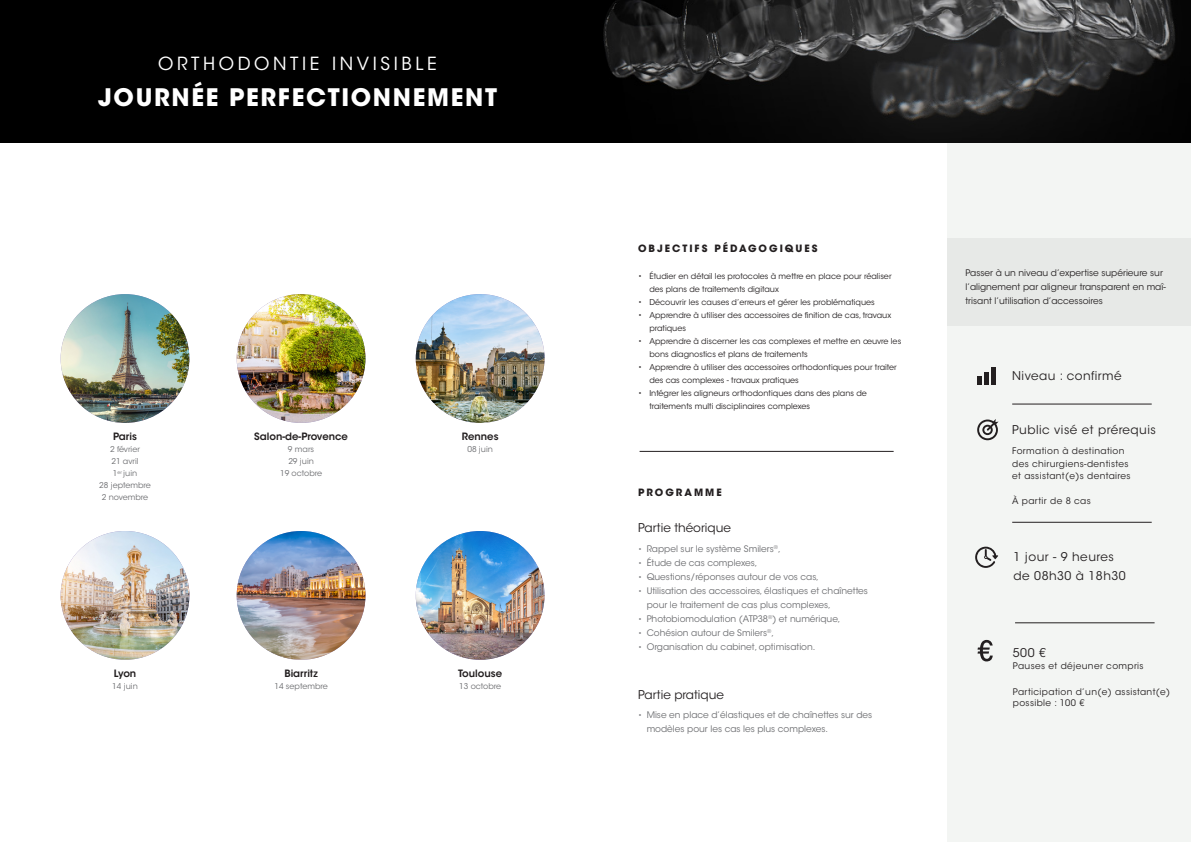
<style>
.page{position:relative;width:1191px;height:842px;background:#fff}
.page>*{position:absolute;margin:0;border:0;box-sizing:border-box;transform-origin:0 0}
.titre_gras{font:700 24px "ITC Avant Garde Std";letter-spacing:.07em;color:#fff}
.titre_gras-2{font:18px "ITC Avant Garde Std";letter-spacing:.2em;color:#fff}
.Pris_bleu_light{font:12px "ITC Avant Garde Std";letter-spacing:.04em;color:#231f20}
.Pris_bleu_light-2{font:12px "ITC Avant Garde Std";color:#231f20}
.t1{font:600 10.1px "ITC Avant Garde Std";color:#231f20}
.titre_gras-3{font:700 10px "ITC Avant Garde Std";letter-spacing:.2em;color:#231f20}
.t2{font:9px/14px "ITC Avant Garde Std";color:#6c6d70}
.Pris_bleu_light-3{font:9px/12px "ITC Avant Garde Std";letter-spacing:.04em;color:#231f20}
.TXT_courant{font:9px/14px "ITC Avant Garde Std";color:#231f20}
.t3{font:8px/13px "ITC Avant Garde Std";color:#231f20}
.t4{font:8px "ITC Avant Garde Std";color:#6c6d70}
.s1{font-size:8px}
</style>
<div class="page">
<div style="left:0;top:0;width:1191px;height:142px;background:#000"></div>
<img style="left:603px;top:0;width:573px;height:142px">
<img style="left:61px;top:294px;width:128px;height:129px;border-radius:64px">
<img style="left:237px;top:294px;width:128px;height:129px;border-radius:64px">
<img style="left:416px;top:294px;width:128px;height:129px;border-radius:64px">
<img style="left:61px;top:531px;width:128px;height:129px;border-radius:64px">
<img style="left:237px;top:531px;width:128px;height:129px;border-radius:64px">
<img style="left:416px;top:531px;width:128px;height:129px;border-radius:64px">
<div style="left:947px;top:143px;width:244px;height:699px;background:#f3f5f3"></div>
<hr style="left:1012px;top:404px;width:139px;height:1px;background:#231f20">
<hr style="left:1012px;top:522px;width:139px;height:1px;background:#231f20">
<div style="left:977px;top:376px;width:5px;height:8px;background:#231f20"></div>
<div style="left:984px;top:372px;width:5px;height:12px;background:#231f20"></div>
<hr style="left:991px;top:367px;width:4px;height:17px;background:#231f20">
<svg style="left:975px;top:547px;width:23px;height:21px"></svg>
<svg style="left:977px;top:419px;width:21px;height:21px"></svg>
<hr style="left:639px;top:451px;width:254px;height:1px;background:#231f20">
<div style="left:947px;top:238px;width:244px;height:88px;background:#e7e9e7"></div>
<hr style="left:1015px;top:623px;width:139px;height:1px;background:#231f20">
<svg style="left:977px;top:640px;width:15px;height:21px"></svg>
<p class="titre_gras-2" style="left:158px;top:52px;width:280px">ORTHODONTIE INVISIBLE</p>
<p class="titre_gras" style="left:98px;top:81px;width:400px">JOURNÉE PERFECTIONNEMENT</p>
<p class="t1" style="left:113px;top:430px;width:25px">Paris</p>
<p class="t4" style="left:110px;top:445px;width:31px">2 février</p>
<p class="t4" style="left:111px;top:457px;width:29px">21 avril</p>
<p class="t4" style="left:113px;top:469px;width:26px">1<sup>er</sup> juin</p>
<p class="t4" style="left:99px;top:481px;width:53px">28 jeptembre</p>
<p class="t4" style="left:102px;top:493px;width:48px">2 novembre</p>
<p class="t1" style="left:114px;top:667px;width:24px">Lyon</p>
<p class="t4" style="left:112px;top:681px;width:27px">14 juin</p>
<p class="t1" style="left:254px;top:430px;width:95px">Salon-de-Provence</p>
<p class="t4" style="left:288px;top:445px;width:28px">9 mars</p>
<p class="t4" style="left:288px;top:457px;width:27px">29 juin</p>
<p class="t4" style="left:280px;top:469px;width:43px">19 octobre</p>
<p class="t1" style="left:284px;top:667px;width:35px">Biarritz</p>
<p class="t4" style="left:274px;top:681px;width:55px">14 septembre</p>
<p class="t1" style="left:462px;top:430px;width:38px">Rennes</p>
<p class="t4" style="left:467px;top:445px;width:27px">08 juin</p>
<p class="t1" style="left:458px;top:667px;width:46px">Toulouse</p>
<p class="t4" style="left:459px;top:681px;width:43px">13 octobre</p>
<p class="titre_gras-3" style="left:638px;top:241px;width:181px">OBJECTIFS PÉDAGOGIQUES</p>
<p class="t3" style="left:649px;top:269px;width:244px;text-indent:-11px">• Étudier en détail les protocoles à mettre en place pour réaliser des plans de traitements digitaux</p>
<p class="t3" style="left:638px;top:295px;width:238px">• Découvrir les causes d’erreurs et gérer les problématiques</p>
<p class="t3" style="left:649px;top:308px;width:243px;text-indent:-11px">• Apprendre à utiliser des accessoires de finition de cas, travaux pratiques</p>
<p class="t3" style="left:649px;top:334px;width:253px;text-indent:-11px">• Apprendre à discerner les cas complexes et mettre en œuvre les bons diagnostics et plans de traitements</p>
<p class="t3" style="left:649px;top:360px;width:249px;text-indent:-11px">• Apprendre à utiliser des accessoires orthodontiques pour traiter des cas complexes - travaux pratiques</p>
<p class="t3" style="left:649px;top:386px;width:219px;text-indent:-11px">• Intégrer les aligneurs orthodontiques dans des plans de traitements multi disciplinaires complexes</p>
<p class="titre_gras-3" style="left:638px;top:486px;width:85px">PROGRAMME</p>
<p class="Pris_bleu_light-2" style="left:638px;top:521px;width:94px">Partie théorique</p>
<p class="t2" style="left:638px;top:542px;width:144px"><span class="s1">•</span> Rappel sur le système Smilers<sup>®</sup>,</p>
<p class="t2" style="left:638px;top:556px;width:121px"><span class="s1">•</span> Étude de cas complexes,</p>
<p class="t2" style="left:638px;top:570px;width:182px"><span class="s1">•</span> Questions/réponses autour de vos cas,</p>
<p class="t2" style="left:646px;top:584px;width:223px;text-indent:-9px"><span class="s1">•</span> Utilisation des accessoires, élastiques et chaînettes pour le traitement de cas plus complexes,</p>
<p class="t2" style="left:638px;top:612px;width:204px"><span class="s1">•</span> Photobiomodulation (ATP38<sup>®</sup>) et numérique,</p>
<p class="t2" style="left:638px;top:626px;width:137px"><span class="s1">•</span> Cohésion autour de Smilers<sup>®</sup>,</p>
<p class="t2" style="left:638px;top:640px;width:179px"><span class="s1">•</span> Organisation du cabinet, optimisation.</p>
<p class="Pris_bleu_light-2" style="left:638px;top:687px;width:87px">Partie pratique</p>
<p class="t2" style="left:646px;top:708px;width:227px;text-indent:-9px"><span class="s1">•</span> Mise en place d’élastiques et de chaînettes sur des modèles pour les cas les plus complexes.</p>
<p class="TXT_courant" style="left:965px;top:266px;width:202px">Passer à un niveau d’expertise supérieure sur l’alignement par aligneur transparent en maî&shy;trisant l’utilisation d’accessoires</p>
<p class="Pris_bleu_light" style="left:1012px;top:368px;width:111px">Niveau : confirmé</p>
<p class="Pris_bleu_light" style="left:1012px;top:423px;width:145px">Public visé et prérequis</p>
<p class="Pris_bleu_light-3" style="left:1012px;top:445px;width:114px">Formation à destination</p>
<p class="Pris_bleu_light-3" style="left:1012px;top:457px;width:120px">des chirurgiens-dentistes et assistant(e)s dentaires</p>
<p class="Pris_bleu_light-3" style="left:1012px;top:495px;width:80px">À partir de 8 cas</p>
<p class="Pris_bleu_light" style="left:1013px;top:549px;width:102px">1 jour - 9 heures</p>
<p class="Pris_bleu_light" style="left:1013px;top:569px;width:114px">de 08h30 à 18h30</p>
<p class="Pris_bleu_light" style="left:1013px;top:645px;width:34px">500 €</p>
<p class="Pris_bleu_light-3" style="left:1013px;top:660px;width:132px">Pauses et déjeuner compris</p>
<p class="Pris_bleu_light-3" style="left:1013px;top:686px;width:159px;line-height:11px">Participation d’un(e) assistant(e) possible : 100 €</p>
</div>
